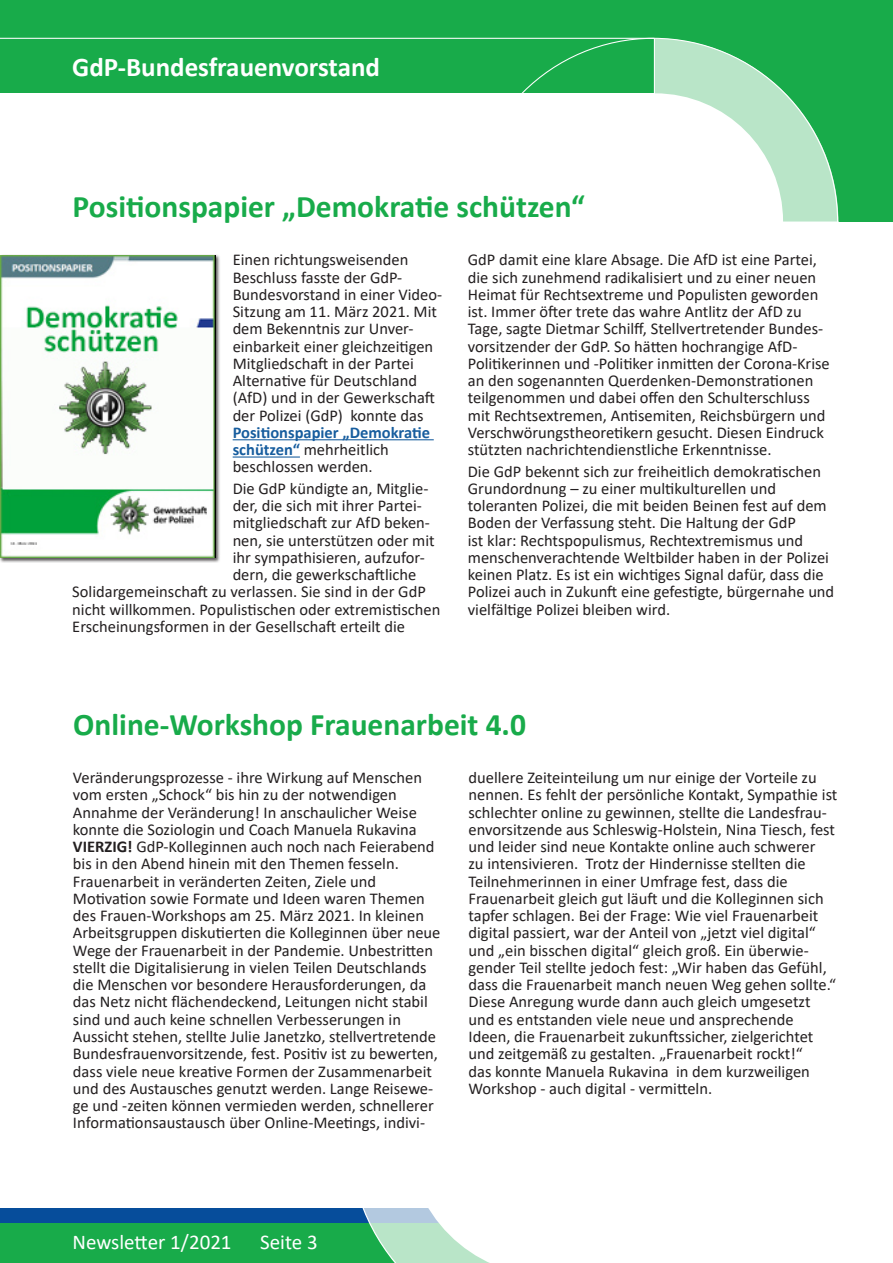
<style>
.page{position:relative;width:893px;height:1263px;background:#fff}
.page>*{position:absolute;margin:0;border:0;box-sizing:border-box;transform-origin:0 0}
.t1{font:700 31.5px "Calibri";color:#18ab4a}
.t2{font:700 27px "Calibri";color:#fff}
.t3{font:21px "Calibri";color:#fff}
.t4{font:16.5px/17.2px "Calibri";color:#231f20}
.t5{font:700 16.5px/17.2px "Calibri";color:#175d9e}
.s1{font-weight:400;color:#231f20}
.s2{font-weight:700}
</style>
<div class="page">
<div style="left:0;top:1222px;width:553px;height:41px;background:#18ab4a"></div>
<div style="left:0;top:1208px;width:455px;height:14px;background:#064d9b"></div>
<svg style="left:349px;top:1208px;width:203px;height:55px"></svg>
<div style="left:0;top:0;width:893px;height:222px;background:#18ab4a"></div>
<div style="left:0;top:93px;width:655px;height:257px;background:#fff"></div>
<svg style="left:654px;top:38px;width:184px;height:184px"></svg>
<hr style="left:0;top:38px;width:654px;height:1px;background:#fff">
<hr style="left:233px;top:439px;width:201px;height:1px;background:#175d9e">
<hr style="left:233px;top:456px;width:67px;height:2px;background:#175d9e">
<div style="left:0;top:255px;width:221px;height:308px;background:#231f20;opacity:.75"></div>
<img style="left:0;top:255px;width:216px;height:303px">
<h2 class="t2" style="left:72px;top:48px;width:309px">GdP-Bundesfrauenvorstand</h2>
<h1 class="t1" style="left:73px;top:184px;width:514px">Positionspapier „Demokratie schützen“</h1>
<p class="t4" style="left:468px;top:251px;width:363px">GdP damit eine klare Absage. Die AfD ist eine Partei, die sich zunehmend radikalisiert und zu einer neuen Heimat für Rechtsextreme und Populisten geworden ist. Immer öfter trete das wahre Antlitz der AfD zu Tage, sagte Dietmar Schilff, Stellvertretender Bundes&shy;vorsitzender der GdP. So hätten hochrangige AfD-Politikerinnen und -Politiker inmitten der Corona-Krise an den sogenannten Querdenken-Demonstrationen teilgenommen und dabei offen den Schulterschluss mit Rechtsextremen, Antisemiten, Reichsbürgern und Verschwörungstheoretikern gesucht. Diesen Eindruck stützten nachrichtendienstliche Erkenntnisse.</p>
<p class="t4" style="left:468px;top:462px;width:368px">Die GdP bekennt sich zur freiheitlich demokratischen Grundordnung – zu einer multikulturellen und toleranten Polizei, die mit beiden Beinen fest auf dem Boden der Verfassung steht. Die Haltung der GdP<br>ist klar: Rechtspopulismus, Rechtextremismus und menschenverachtende Weltbilder haben in der Polizei keinen Platz. Es ist ein wichtiges Signal dafür, dass die Polizei auch in Zukunft eine gefestigte, bürgernahe und vielfältige Polizei bleiben wird.</p>
<p class="t4" style="left:233px;top:251px;width:211px">Einen richtungsweisenden<br>Beschluss fasste der GdP-<br>Bundesvorstand in einer Video-<br>Sitzung am 11. März 2021. Mit dem Bekenntnis zur Unver&shy;einbarkeit einer gleichzeitigen<br>Mitgliedschaft in der Partei<br>Alternative für Deutschland (AfD) und in der Gewerkschaft der Polizei (GdP) konnte das</p>
<p class="t5" style="left:233px;top:424px;width:199px">Positionspapier „Demokratie schützen“ <span class="s1">mehrheitlich beschlossen werden.</span></p>
<p class="t4" style="left:233px;top:479px;width:197px">Die GdP kündigte an, Mitglie-</p>
<p class="t4" style="left:233px;top:497px;width:191px">der, die sich mit ihrer Partei-</p>
<p class="t4" style="left:233px;top:514px;width:199px">mitgliedschaft zur AfD beken-</p>
<p class="t4" style="left:233px;top:531px;width:204px">nen, sie unterstützen oder mit</p>
<p class="t4" style="left:233px;top:548px;width:194px">ihr sympathisieren, aufzufor-</p>
<p class="t4" style="left:233px;top:566px;width:185px">dern, die gewerkschaftliche</p>
<p class="t4" style="left:72px;top:583px;width:355px">Solidargemeinschaft zu verlassen. Sie sind in der GdP</p>
<p class="t4" style="left:72px;top:600px;width:370px">nicht willkommen. Populistischen oder extremistischen</p>
<p class="t4" style="left:72px;top:617px;width:334px">Erscheinungsformen in der Gesellschaft erteilt die</p>
<h1 class="t1" style="left:73px;top:702px;width:454px">Online-Workshop Frauenarbeit 4.0</h1>
<p class="t4" style="left:73px;top:769px;width:369px">Veränderungsprozesse - ihre Wirkung auf Menschen vom ersten „Schock“ bis hin zu der notwendigen Annahme der Veränderung! In anschaulicher Weise konnte die Soziologin und Coach Manuela Rukavina <span class="s2">VIERZIG!</span> GdP-Kolleginnen auch noch nach Feierabend bis in den Abend hinein mit den Themen fesseln.<br>Frauenarbeit in veränderten Zeiten, Ziele und Motivation sowie Formate und Ideen waren Themen des Frauen-Workshops am 25. März 2021. In kleinen Arbeitsgruppen diskutierten die Kolleginnen über neue Wege der Frauenarbeit in der Pandemie. Unbestritten stellt die Digitalisierung in vielen Teilen Deutschlands die Menschen vor besondere Herausforderungen, da das Netz nicht flächendeckend, Leitungen nicht stabil sind und auch keine schnellen Verbesserungen in Aussicht stehen, stellte Julie Janetzko, stellvertretende Bundesfrauenvorsitzende, fest. Positiv ist zu bewerten, dass viele neue kreative Formen der Zusammenarbeit und des Austausches genutzt werden. Lange Reisewe&shy;ge und -zeiten können vermieden werden, schnellerer Informationsaustausch über Online-Meetings, indivi-</p>
<p class="t4" style="left:469px;top:769px;width:370px">duellere Zeiteinteilung um nur einige der Vorteile zu nennen. Es fehlt der persönliche Kontakt, Sympathie ist schlechter online zu gewinnen, stellte die Landesfrau&shy;envorsitzende aus Schleswig-Holstein, Nina Tiesch, fest und leider sind neue Kontakte online auch schwerer<br>zu intensivieren. Trotz der Hindernisse stellten die Teilnehmerinnen in einer Umfrage fest, dass die Frauenarbeit gleich gut läuft und die Kolleginnen sich tapfer schlagen. Bei der Frage: Wie viel Frauenarbeit digital passiert, war der Anteil von „jetzt viel digital“ und „ein bisschen digital“ gleich groß. Ein überwie&shy;gender Teil stellte jedoch fest: „Wir haben das Gefühl, dass die Frauenarbeit manch neuen Weg gehen sollte.“ Diese Anregung wurde dann auch gleich umgesetzt und es entstanden viele neue und ansprechende Ideen, die Frauenarbeit zukunftssicher, zielgerichtet und zeitgemäß zu gestalten. „Frauenarbeit rockt!“<br>das konnte Manuela Rukavina in dem kurzweiligen Workshop - auch digital - vermitteln.</p>
<p class="t3" style="left:73px;top:1227px;width:161px">Newsletter 1/2021</p>
<p class="t3" style="left:260px;top:1227px;width:59px">Seite 3</p>
</div>
